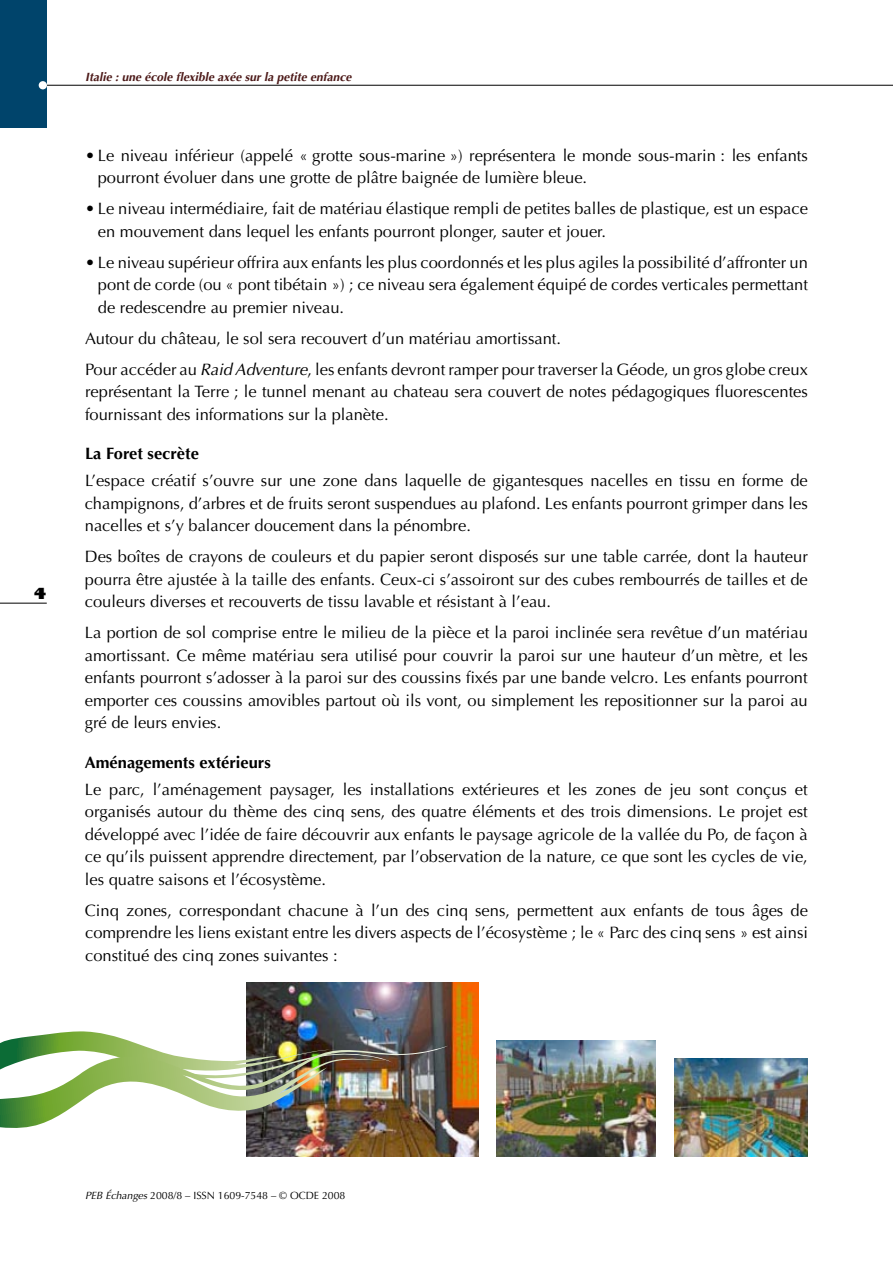
<style>
.page{position:relative;width:893px;height:1263px;background:#fff}
.page>*{position:absolute;margin:0;border:0;box-sizing:border-box;transform-origin:0 0}
.t1{font:16.5px/22.5px "Optima";color:#000;text-align:justify}
.t2{font:700 16.5px "Optima";color:#000}
.t3{font:italic 700 12px "Optima";color:#4d1a19}
.t4{font:10.5px "Optima";color:#000}
.s1{font-style:italic}
</style>
<div class="page">
<hr style="left:0;top:85px;width:893px;height:1px;background:#000">
<div style="left:0;top:0;width:47px;height:128px;background:#00446b"></div>
<hr style="left:0;top:603px;width:47px;height:1px;background:#000">
<div style="left:39px;top:81px;width:8px;height:8px;background:#fff;border-radius:50%"></div>
<img style="left:247px;top:982px;width:231px;height:175px">
<img style="left:0;top:1031px;width:449px;height:100px">
<img style="left:497px;top:1041px;width:158px;height:116px">
<img style="left:674px;top:1059px;width:134px;height:98px">
<p class="t3" style="left:85px;top:70px;width:268px">Italie : une école flexible axée sur la petite enfance</p>
<p class="t1" style="left:98px;top:144px;width:712px;text-indent:-13px">• Le niveau inférieur (appelé « grotte sous-marine ») représentera le monde sous-marin : les enfants pourront évoluer dans une grotte de plâtre baignée de lumière bleue.</p>
<p class="t1" style="left:98px;top:198px;width:712px;text-indent:-13px">• Le niveau intermédiaire, fait de matériau élastique rempli de petites balles de plastique, est un espace en mouvement dans lequel les enfants pourront plonger, sauter et jouer.</p>
<p class="t1" style="left:98px;top:251px;width:712px;text-indent:-13px">• Le niveau supérieur offrira aux enfants les plus coordonnés et les plus agiles la possibilité d’affronter un pont de corde (ou « pont tibétain ») ; ce niveau sera également équipé de cordes verticales permettant de redescendre au premier niveau.</p>
<p class="t1" style="left:85px;top:323px;width:724px;line-height:31px">Autour du château, le sol sera recouvert d’un matériau amortissant.<br>Pour accéder au <span class="s1">Raid Adventure</span>, les enfants devront ramper pour traverser la Géode, un gros globe creux</p>
<p class="t1" style="left:85px;top:381px;width:724px">représentant la Terre ; le tunnel menant au chateau sera couvert de notes pédagogiques fluorescentes fournissant des informations sur la planète.</p>
<p class="t2" style="left:85px;top:444px;width:115px">La Foret secrète</p>
<p class="t1" style="left:85px;top:470px;width:724px">L’espace créatif s’ouvre sur une zone dans laquelle de gigantesques nacelles en tissu en forme de champignons, d’arbres et de fruits seront suspendues au plafond. Les enfants pourront grimper dans les nacelles et s’y balancer doucement dans la pénombre.</p>
<p class="t1" style="left:85px;top:546px;width:724px">Des boîtes de crayons de couleurs et du papier seront disposés sur une table carrée, dont la hauteur pourra être ajustée à la taille des enfants. Ceux-ci s’assoiront sur des cubes rembourrés de tailles et de couleurs diverses et recouverts de tissu lavable et résistant à l’eau.</p>
<p class="t1" style="left:85px;top:622px;width:725px">La portion de sol comprise entre le milieu de la pièce et la paroi inclinée sera revêtue d’un matériau amortissant. Ce même matériau sera utilisé pour couvrir la paroi sur une hauteur d’un mètre, et les enfants pourront s’adosser à la paroi sur des coussins fixés par une bande velcro. Les enfants pourront emporter ces coussins amovibles partout où ils vont, ou simplement les repositionner sur la paroi au gré de leurs envies.</p>
<p class="t2" style="left:85px;top:752px;width:187px">Aménagements extérieurs</p>
<p class="t1" style="left:85px;top:778px;width:724px">Le parc, l’aménagement paysager, les installations extérieures et les zones de jeu sont conçus et organisés autour du thème des cinq sens, des quatre éléments et des trois dimensions. Le projet est développé avec l’idée de faire découvrir aux enfants le paysage agricole de la vallée du Po, de façon à ce qu’ils puissent apprendre directement, par l’observation de la nature, ce que sont les cycles de vie, les quatre saisons et l’écosystème.</p>
<p class="t1" style="left:85px;top:899px;width:724px">Cinq zones, correspondant chacune à l’un des cinq sens, permettent aux enfants de tous âges de comprendre les liens existant entre les divers aspects de l’écosystème ; le « Parc des cinq sens » est ainsi constitué des cinq zones suivantes :</p>
<p class="t4" style="left:85px;top:1189px;width:262px"><span class="s1">PEB Échanges</span> 2008/8 – ISSN 1609-7548 – © OCDE 2008</p>
</div>
